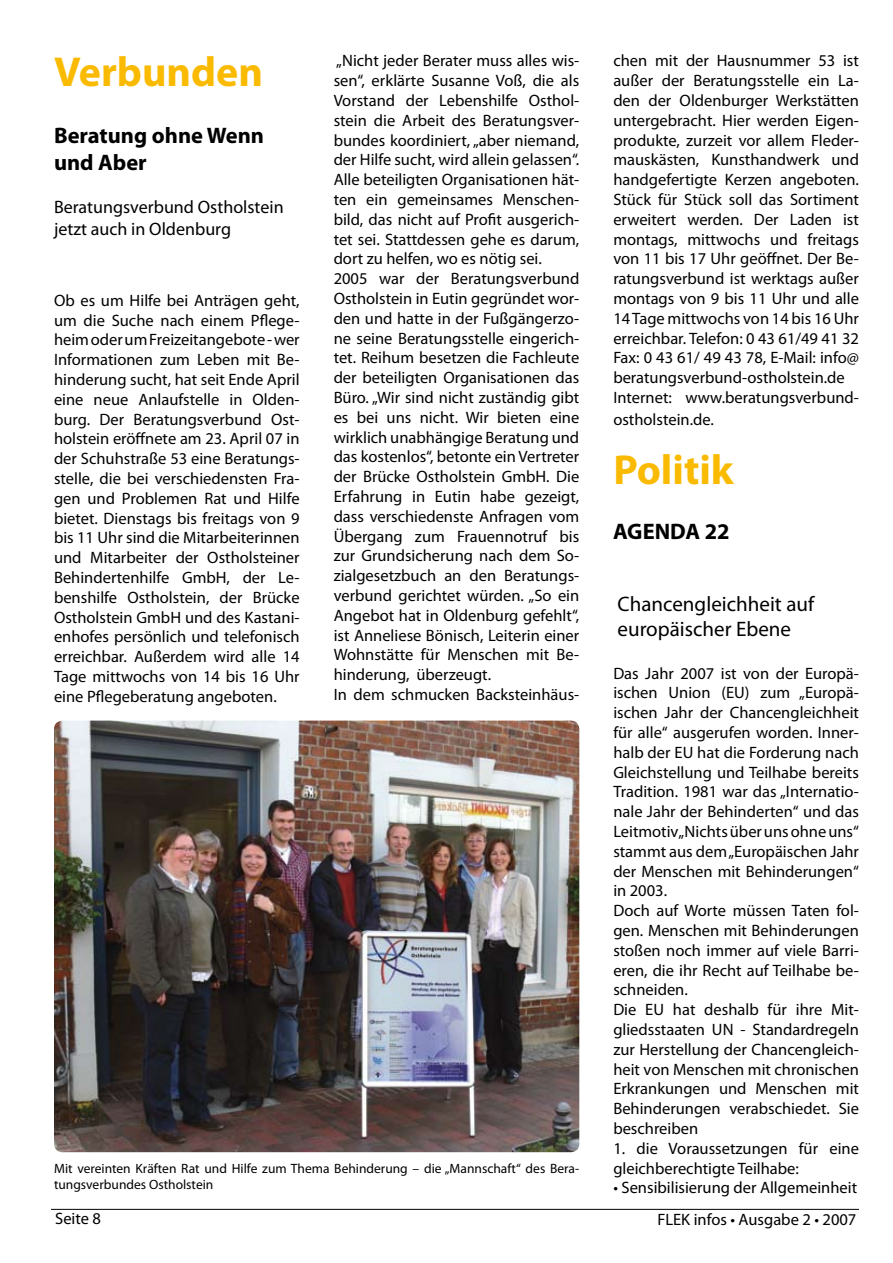
<style>
.page{position:relative;width:893px;height:1263px;background:#fff}
.page>*{position:absolute;margin:0;border:0;box-sizing:border-box;transform-origin:0 0}
.t1{font:700 42px "Myriad Pro";color:#faba00}
.t2{font:700 22.5px/27px "Myriad Pro";color:#000}
.t3{font:21px/25.2px "Myriad Pro";color:#000}
.t4{font:18px/21.6px "Myriad Pro";color:#000}
.t5{font:16.5px/19.8px "Myriad Pro";color:#000}
.t6{font:13.5px/16.2px "Myriad Pro";color:#000}
</style>
<div class="page">
<hr style="left:51px;top:1209px;width:808px;height:1px;background:#000">
<img style="left:54px;top:720px;width:525px;height:432px;border-radius:9px">
<p class="t5" style="left:334px;top:51px;width:247px">„Nicht jeder Berater muss alles wis&shy;sen“, erklärte Susanne Voß, die als Vorstand der Lebenshilfe Osthol&shy;stein die Arbeit des Beratungsver&shy;bundes koordiniert, „aber niemand, der Hilfe sucht, wird allein gelassen“.<br>Alle beteiligten Organisationen hät&shy;ten ein gemeinsames Menschen&shy;bild, das nicht auf Profit ausgerich&shy;tet sei. Stattdessen gehe es darum, dort zu helfen, wo es nötig sei.<br>2005 war der Beratungsverbund Ostholstein in Eutin gegründet wor&shy;den und hatte in der Fußgängerzo&shy;ne seine Beratungsstelle eingerich&shy;tet. Reihum besetzen die Fachleute der beteiligten Organisationen das Büro. „Wir sind nicht zuständig gibt es bei uns nicht. Wir bieten eine wirklich unabhängige Beratung und das kostenlos“, betonte ein Vertreter der Brücke Ostholstein GmbH. Die Erfahrung in Eutin habe gezeigt, dass verschiedenste Anfragen vom Übergang zum Frauennotruf bis zur Grundsicherung nach dem So&shy;zialgesetzbuch an den Beratungs&shy;verbund gerichtet würden. „So ein Angebot hat in Oldenburg gefehlt“, ist Anneliese Bönisch, Leiterin einer Wohnstätte für Menschen mit Be&shy;hinderung, überzeugt.<br>In dem schmucken Backsteinhäus-</p>
<p class="t5" style="left:613px;top:51px;width:247px">chen mit der Hausnummer 53 ist außer der Beratungsstelle ein La&shy;den der Oldenburger Werkstätten untergebracht. Hier werden Eigen&shy;produkte, zurzeit vor allem Fleder&shy;mauskästen, Kunsthandwerk und handgefertigte Kerzen angeboten.<br>Stück für Stück soll das Sortiment erweitert werden. Der Laden ist montags, mittwochs und freitags von 11 bis 17 Uhr geöffnet. Der Be&shy;ratungsverbund ist werktags außer montags von 9 bis 11 Uhr und alle 14 Tage mittwochs von 14 bis 16 Uhr erreichbar. Telefon: 0 43 61/49 41 32<br>Fax: 0 43 61/ 49 43 78, E-Mail: info@ beratungsverbund-ostholstein.de Internet: www.beratungsverbund-</p>
<h1 class="t1" style="left:54px;top:44px;width:210px">Verbunden</h1>
<h2 class="t2" style="left:54px;top:121px;width:212px">Beratung ohne Wenn und Aber</h2>
<p class="t4" style="left:54px;top:196px;width:231px">Beratungsverbund Ostholstein jetzt auch in Oldenburg</p>
<p class="t5" style="left:54px;top:290px;width:247px;text-align:justify">Ob es um Hilfe bei Anträgen geht, um die Suche nach einem Pflege&shy;heim oder um Freizeitangebote - wer Informationen zum Leben mit Be&shy;hinderung sucht, hat seit Ende April eine neue Anlaufstelle in Olden&shy;burg. Der Beratungsverbund Ost&shy;holstein eröffnete am 23. April 07 in der Schuhstraße 53 eine Beratungs&shy;stelle, die bei verschiedensten Fra&shy;gen und Problemen Rat und Hilfe bietet. Dienstags bis freitags von 9 bis 11 Uhr sind die Mitarbeiterinnen und Mitarbeiter der Ostholsteiner Behindertenhilfe GmbH, der Le&shy;benshilfe Ostholstein, der Brücke Ostholstein GmbH und des Kastani&shy;enhofes persönlich und telefonisch erreichbar. Außerdem wird alle 14<br>Tage mittwochs von 14 bis 16 Uhr eine Pflegeberatung angeboten.</p>
<p class="t5" style="left:613px;top:409px;width:102px">ostholstein.de.</p>
<h1 class="t1" style="left:613px;top:442px;width:122px">Politik</h1>
<h2 class="t2" style="left:613px;top:517px;width:118px">AGENDA 22</h2>
<p class="t3" style="left:618px;top:591px;width:198px">Chancengleichheit auf europäischer Ebene</p>
<p class="t5" style="left:613px;top:663px;width:247px">Das Jahr 2007 ist von der Europä&shy;ischen Union (EU) zum „Europä&shy;ischen Jahr der Chancengleichheit für alle“ ausgerufen worden. Inner&shy;halb der EU hat die Forderung nach<br>Gleichstellung und Teilhabe bereits<br>Tradition. 1981 war das „Internatio&shy;nale Jahr der Behinderten“ und das<br>Leitmotiv „Nichts über uns ohne uns“ stammt aus dem „Europäischen Jahr der Menschen mit Behinderungen“ in 2003.<br>Doch auf Worte müssen Taten fol&shy;gen. Menschen mit Behinderungen stoßen noch immer auf viele Barri&shy;eren, die ihr Recht auf Teilhabe be&shy;schneiden.<br>Die EU hat deshalb für ihre Mit&shy;gliedsstaaten UN - Standardregeln zur Herstellung der Chancengleich&shy;heit von Menschen mit chronischen<br>Erkrankungen und Menschen mit<br>Behinderungen verabschiedet. Sie beschreiben</p>
<p class="t5" style="left:613px;top:1138px;width:247px">1. die Voraussetzungen für eine gleichberechtigte Teilhabe:</p>
<p class="t5" style="left:613px;top:1178px;width:245px">• Sensibilisierung der Allgemeinheit</p>
<p class="t6" style="left:54px;top:1160px;width:527px">Mit vereinten Kräften Rat und Hilfe zum Thema Behinderung – die „Mannschaft“ des Bera&shy;tungsverbundes Ostholstein</p>
<p class="t5" style="left:55px;top:1208px;width:47px">Seite 8</p>
<p class="t5" style="left:657px;top:1209px;width:201px">FLEK infos • Ausgabe 2 • 2007</p>
</div>
